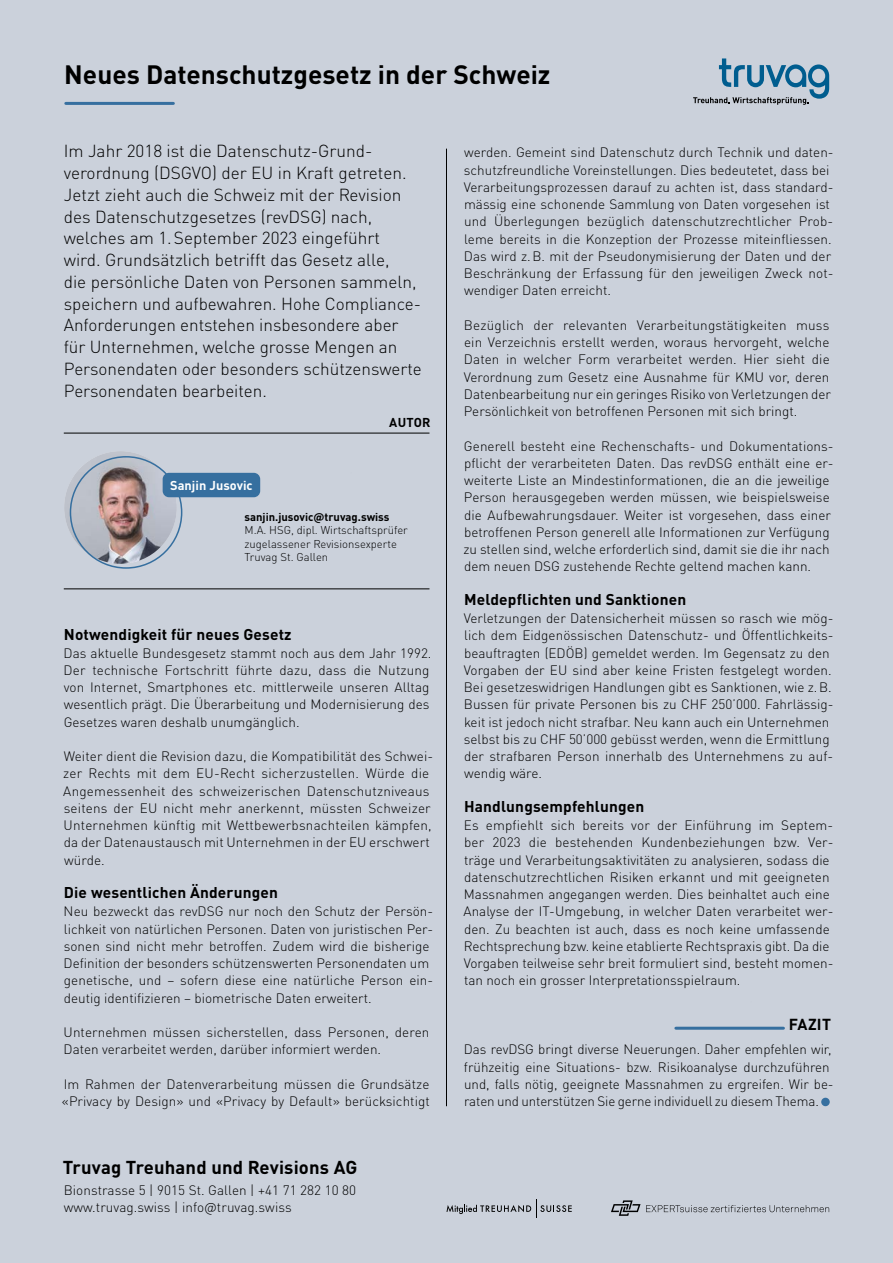
<style>
.page{position:relative;width:893px;height:1263px;background:#cbd1db}
.page>*{position:absolute;margin:0;border:0;box-sizing:border-box;transform-origin:0 0}
.t1{font:700 26.25px "DIN Pro";color:#000}
.t2{font:700 18.45px "DIN Pro";letter-spacing:.01em;color:#000}
.t3{font:300 17.25px/21.8px "DIN Pro";color:#000}
.t4{font:700 15.75px "DIN Pro";letter-spacing:.02em;color:#000}
.t5{font:700 15.45px "DIN Pro";letter-spacing:.01em;color:#000}
.t6{font:300 13.5px/17.2px "DIN Pro";color:#000}
.t7{font:700 12.75px "DIN Pro";letter-spacing:.005em;color:#fff}
.t8{font:700 12.75px "DIN Pro";letter-spacing:.02em;color:#000}
.t9{font:300 11.25px/13.5px "DIN Pro";color:#000}
.t10{font:700 11.25px "DIN Pro";color:#000}
</style>
<div class="page">
<svg style="left:446px;top:1199px;width:126px;height:19px"></svg>
<svg style="left:611px;top:1200px;width:218px;height:16px"></svg>
<svg style="left:693px;top:58px;width:136px;height:47px"></svg>
<hr style="left:446px;top:149px;width:1px;height:957px;background:#000">
<hr style="left:66px;top:102px;width:107px;height:3px;background:#366f9f">
<img style="left:64px;top:451px;width:113px;height:113px;border-radius:56px">
<div style="left:70px;top:456px;width:112px;height:113px;border:2px solid #366f9f;border-radius:50%"></div>
<div style="left:163px;top:473px;width:97px;height:24px;background:#366f9f;border-radius:6px"></div>
<hr style="left:64px;top:433px;width:365px;height:1px;background:#000">
<hr style="left:64px;top:589px;width:365px;height:1px;background:#000">
<hr style="left:676px;top:1027px;width:107px;height:3px;background:#366f9f">
<div style="left:821px;top:1098px;width:9px;height:8px;background:#366f9f;border-radius:50%"></div>
<h1 class="t1" style="left:64px;top:52px;width:488px">Neues Datenschutzgesetz in der Schweiz</h1>
<p class="t3" style="left:64px;top:139px;width:360px">Im Jahr 2018 ist die Datenschutz-Grund&shy;verordnung (DSGVO) der EU in Kraft getreten.<br>Jetzt zieht auch die Schweiz mit der Revision des Datenschutzgesetzes (revDSG) nach, welches am 1.September 2023 eingeführt<br>wird. Grundsätzlich betrifft das Gesetz alle,<br>die persönliche Daten von Personen sammeln, speichern und aufbewahren. Hohe Compliance-Anforderungen entstehen insbesondere aber für Unternehmen, welche grosse Mengen an Personendaten oder besonders schützenswerte Personendaten bearbeiten.</p>
<p class="t7" style="left:170px;top:475px;width:84px">Sanjin Jusovic</p>
<p class="t8" style="left:389px;top:412px;width:43px">AUTOR</p>
<p class="t10" style="left:244px;top:507px;width:147px">sanjin.jusovic@truvag.swiss</p>
<p class="t9" style="left:244px;top:523px;width:165px">M.A. HSG, dipl. Wirtschaftsprüfer zugelassener Revisionsexperte<br>Truvag St. Gallen</p>
<p class="t5" style="left:64px;top:621px;width:229px">Notwendigkeit für neues Gesetz</p>
<p class="t6" style="left:64px;top:643px;width:369px">Das aktuelle Bundesgesetz stammt noch aus dem Jahr 1992.<br>Der technische Fortschritt führte dazu, dass die Nutzung von Internet, Smartphones etc. mittlerweile unseren Alltag wesentlich prägt. Die Überarbeitung und Modernisierung des Gesetzes waren deshalb unumgänglich.</p>
<p class="t6" style="left:63px;top:746px;width:372px">Weiter dient die Revision dazu, die Kompatibilität des Schwei&shy;zer Rechts mit dem EU-Recht sicherzustellen. Würde die Angemessenheit des schweizerischen Datenschutzniveaus seitens der EU nicht mehr anerkennt, müssten Schweizer Unternehmen künftig mit Wettbewerbsnachteilen kämpfen, da der Datenaustausch mit Unternehmen in der EU erschwert würde.</p>
<p class="t5" style="left:64px;top:880px;width:216px">Die wesentlichen Änderungen</p>
<p class="t6" style="left:64px;top:902px;width:371px">Neu bezweckt das revDSG nur noch den Schutz der Persön&shy;lichkeit von natürlichen Personen. Daten von juristischen Per&shy;sonen sind nicht mehr betroffen. Zudem wird die bisherige Definition der besonders schützenswerten Personendaten um genetische, und – sofern diese eine natürliche Person ein&shy;deutig identifizieren – biometrische Daten erweitert.</p>
<p class="t6" style="left:64px;top:1022px;width:367px">Unternehmen müssen sicherstellen, dass Personen, deren<br>Daten verarbeitet werden, darüber informiert werden.</p>
<p class="t6" style="left:62px;top:1074px;width:369px">Im Rahmen der Datenverarbeitung müssen die Grundsätze «Privacy by Design» und «Privacy by Default» berücksichtigt</p>
<h2 class="t2" style="left:63px;top:1152px;width:296px">Truvag Treuhand und Revisions AG</h2>
<p class="t6" style="left:64px;top:1180px;width:294px">Bionstrasse 5 | 9015 St. Gallen | +41 71 282 10 80 www.truvag.swiss | info@truvag.swiss</p>
<p class="t6" style="left:464px;top:143px;width:371px">werden. Gemeint sind Datenschutz durch Technik und daten&shy;schutzfreundliche Voreinstellungen. Dies bedeutetet, dass bei Verarbeitungsprozessen darauf zu achten ist, dass standard&shy;mässig eine schonende Sammlung von Daten vorgesehen ist und Überlegungen bezüglich datenschutzrechtlicher Prob&shy;leme bereits in die Konzeption der Prozesse miteinfliessen.<br>Das wird z.B. mit der Pseudonymisierung der Daten und der Beschränkung der Erfassung für den jeweiligen Zweck not&shy;wendiger Daten erreicht.</p>
<p class="t6" style="left:464px;top:315px;width:369px">Bezüglich der relevanten Verarbeitungstätigkeiten muss ein Verzeichnis erstellt werden, woraus hervorgeht, welche Daten in welcher Form verarbeitet werden. Hier sieht die Verordnung zum Gesetz eine Ausnahme für KMU vor, deren Datenbearbeitung nur ein geringes Risiko von Verletzungen der Persönlichkeit von betroffenen Personen mit sich bringt.</p>
<p class="t6" style="left:463px;top:436px;width:372px">Generell besteht eine Rechenschafts- und Dokumentations&shy;pflicht der verarbeiteten Daten. Das revDSG enthält eine er&shy;weiterte Liste an Mindestinformationen, die an die jeweilige Person herausgegeben werden müssen, wie beispielsweise die Aufbewahrungsdauer. Weiter ist vorgesehen, dass einer betroffenen Person generell alle Informationen zur Verfügung zu stellen sind, welche erforderlich sind, damit sie die ihr nach dem neuen DSG zustehende Rechte geltend machen kann.</p>
<p class="t5" style="left:464px;top:587px;width:224px">Meldepflichten und Sanktionen</p>
<p class="t6" style="left:464px;top:608px;width:371px">Verletzungen der Datensicherheit müssen so rasch wie mög&shy;lich dem Eidgenössischen Datenschutz- und Öffentlichkeits&shy;beauftragten (EDÖB) gemeldet werden. Im Gegensatz zu den Vorgaben der EU sind aber keine Fristen festgelegt worden.<br>Bei gesetzeswidrigen Handlungen gibt es Sanktionen, wie z.B.<br>Bussen für private Personen bis zu CHF 250’000. Fahrlässig&shy;keit ist jedoch nicht strafbar. Neu kann auch ein Unternehmen selbst bis zu CHF 50’000 gebüsst werden, wenn die Ermittlung der strafbaren Person innerhalb des Unternehmens zu auf&shy;wendig wäre.</p>
<p class="t5" style="left:464px;top:794px;width:182px">Handlungsempfehlungen</p>
<p class="t6" style="left:464px;top:815px;width:371px">Es empfiehlt sich bereits vor der Einführung im Septem&shy;ber 2023 die bestehenden Kundenbeziehungen bzw. Ver&shy;träge und Verarbeitungsaktivitäten zu analysieren, sodass die datenschutzrechtlichen Risiken erkannt und mit geeigneten Massnahmen angegangen werden. Dies beinhaltet auch eine Analyse der IT-Umgebung, in welcher Daten verarbeitet wer&shy;den. Zu beachten ist auch, dass es noch keine umfassende Rechtsprechung bzw. keine etablierte Rechtspraxis gibt. Da die Vorgaben teilweise sehr breit formuliert sind, besteht momen&shy;tan noch ein grosser Interpretationsspielraum.</p>
<p class="t4" style="left:789px;top:1011px;width:44px">FAZIT</p>
<p class="t6" style="left:464px;top:1040px;width:371px">Das revDSG bringt diverse Neuerungen. Daher empfehlen wir, frühzeitig eine Situations- bzw. Risikoanalyse durchzuführen und, falls nötig, geeignete Massnahmen zu ergreifen. Wir be&shy;raten und unterstützen Sie gerne individuell zu diesem Thema.</p>
</div>
